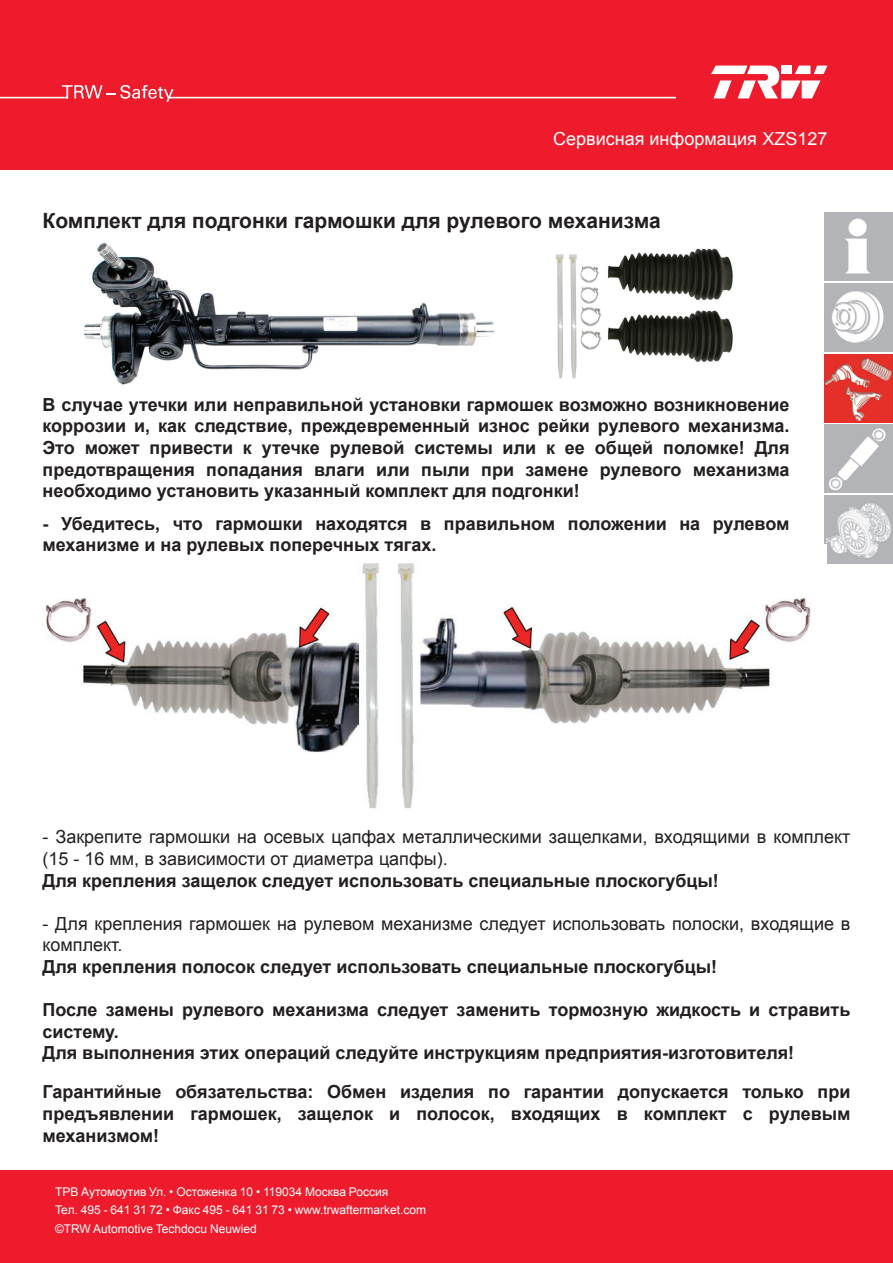
<style>
.page{position:relative;width:893px;height:1263px;background:#ee1b2c}
.page>*{position:absolute;margin:0;border:0;box-sizing:border-box;transform-origin:0 0}
.t1{font:700 21px "Arial";color:#231f20}
.t2{font:700 18px/21.6px "Arial";color:#231f20;text-align:justify}
.t3{font:18px/21.6px "Arial";color:#231f20}
.t4{font:18px "Arial";color:#fff}
.t5{font:12px/17.2px "Arial";color:#fff}
</style>
<div class="page">
<div style="left:0;top:171px;width:893px;height:999px;background:#fff"></div>
<svg style="left:62px;top:85px;width:112px;height:17px"></svg>
<hr style="left:0;top:97px;width:68px;height:1px;background:#fff">
<hr style="left:168px;top:97px;width:507px;height:1px;background:#fff">
<svg style="left:711px;top:66px;width:116px;height:32px"></svg>
<img style="left:825px;top:213px;width:68px;height:68px">
<img style="left:825px;top:283px;width:68px;height:68px">
<img style="left:825px;top:354px;width:68px;height:68px">
<img style="left:825px;top:425px;width:68px;height:68px">
<img style="left:825px;top:495px;width:68px;height:68px">
<img style="left:83px;top:243px;width:411px;height:142px">
<img style="left:555px;top:248px;width:178px;height:131px">
<img style="left:45px;top:545px;width:782px;height:264px">
<p class="t4" style="left:553px;top:127px;width:276px">Cервисная информация XZS127</p>
<p class="t1" style="left:43px;top:207px;width:620px">Комплект для подгонки гармошки для рулевого механизма</p>
<p class="t2" style="left:43px;top:394px;width:748px">В случае утечки или неправильной установки гармошек возможно возникновение коррозии и, как следствие, преждевременный износ рейки рулевого механизма.<br>Это может привести к утечке рулевой системы или к ее общей поломке! Для предотвращения попадания влаги или пыли при замене рулевого механизма необходимо установить указанный комплект для подгонки!</p>
<p class="t2" style="left:43px;top:513px;width:748px">- Убедитесь, что гармошки находятся в правильном положении на рулевом механизме и на рулевых поперечных тягах.</p>
<p class="t3" style="left:43px;top:826px;width:809px">- Закрепите гармошки на осевых цапфах металлическими защелками, входящими в комплект (15 - 16 мм, в зависимости от диаметра цапфы).</p>
<p class="t2" style="left:43px;top:870px;width:678px">Для крепления защелок следует использовать специальные плоскогубцы!</p>
<p class="t3" style="left:43px;top:913px;width:809px">- Для крепления гармошек на рулевом механизме следует использовать полоски, входящие в комплект.</p>
<p class="t2" style="left:43px;top:956px;width:676px">Для крепления полосок следует использовать специальные плоскогубцы!</p>
<p class="t2" style="left:43px;top:1000px;width:809px;text-align:left">После замены рулевого механизма следует заменить тормозную жидкость и стравить систему.<br>Для выполнения этих операций следуйте инструкциям предприятия-изготовителя!</p>
<p class="t2" style="left:43px;top:1082px;width:809px">Гарантийные обязательства: Обмен изделия по гарантии допускается только при предъявлении гармошек, защелок и полосок, входящих в комплект с рулевым механизмом!</p>
<p class="t5" style="left:55px;top:1184px;width:373px">ТРВ Аутомоутив Ул. • Остоженка 10 • 119034 Москва Россия<br>Teл. 495 - 641 31 72 • Факс 495 - 641 31 73 • www.trwaftermarket.com</p>
<p class="t5" style="left:55px;top:1220px;width:203px">©TRW Automotive Techdocu Neuwied</p>
</div>
